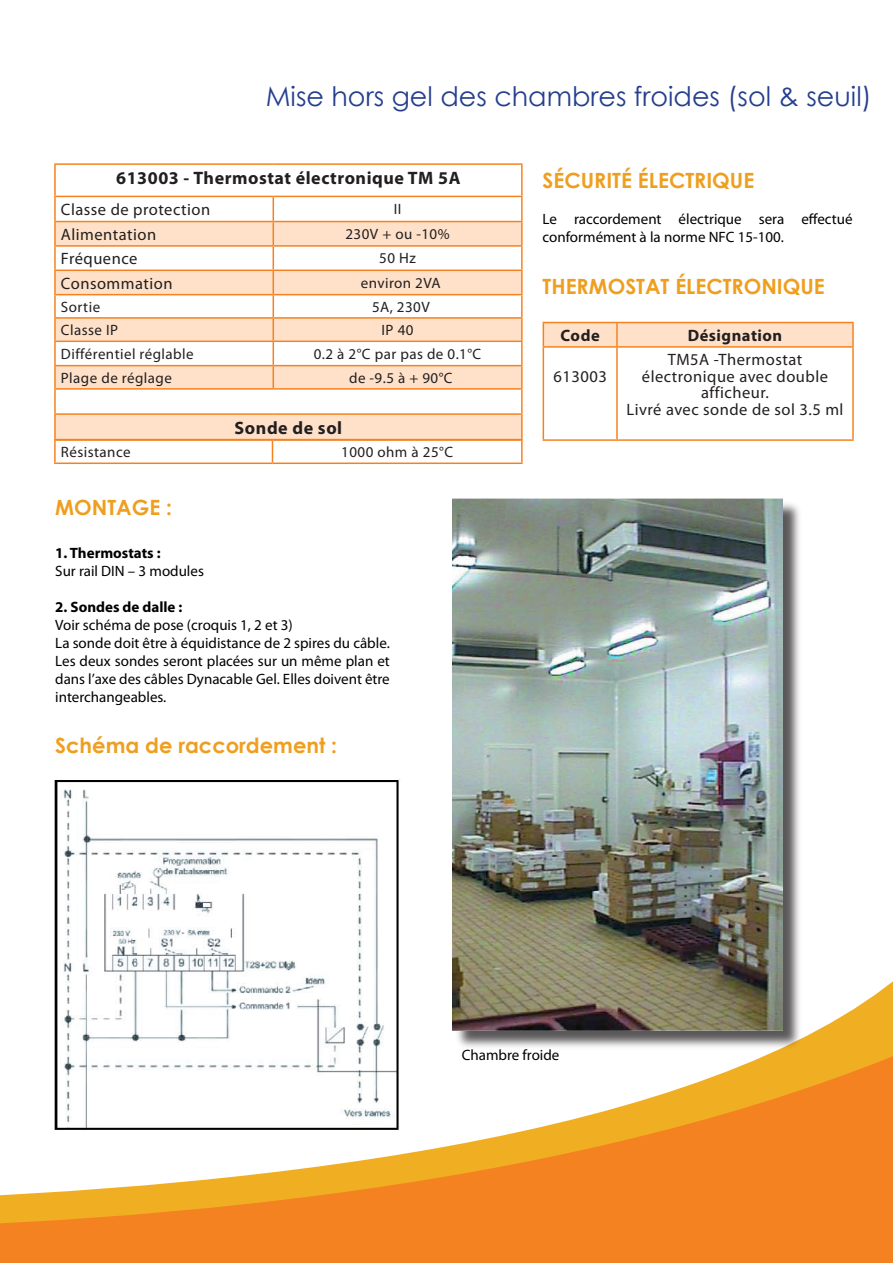
<style>
.page{position:relative;width:893px;height:1263px;background:#fff}
.page>*{position:absolute;margin:0;border:0;box-sizing:border-box;transform-origin:0 0}
.t1{font:27px "Century Gothic";color:#253f8e}
.t2{font:700 21px "Century Gothic";color:#ee9f20}
.t3{font:700 18px "Myriad Pro";letter-spacing:.03em;color:#231f20}
.t4{font:16.5px/16.5px "Myriad Pro";letter-spacing:.03em;color:#231f20;text-align:center}
.t5{font:700 16.5px "Myriad Pro";letter-spacing:.03em;color:#231f20}
.t6{font:15px/18px "Myriad Pro";color:#000}
.t7{font:15px "Myriad Pro";letter-spacing:.03em;color:#231f20}
.t8{font:700 15px "Myriad Pro";color:#000}
</style>
<div class="page">
<svg style="left:56px;top:222px;width:465px;height:217px;fill:#fee1c8"></svg>
<hr style="left:54px;top:197px;width:2px;height:24px;background:#f58220">
<hr style="left:521px;top:197px;width:2px;height:24px;background:#f58220">
<hr style="left:54px;top:221px;width:219px;height:1px;background:#f58220">
<hr style="left:54px;top:222px;width:2px;height:23px;background:#f58220">
<hr style="left:273px;top:221px;width:250px;height:1px;background:#f58220">
<hr style="left:521px;top:222px;width:2px;height:23px;background:#f58220">
<hr style="left:54px;top:245px;width:219px;height:2px;background:#f58220">
<hr style="left:54px;top:247px;width:2px;height:23px;background:#f58220">
<hr style="left:273px;top:245px;width:250px;height:2px;background:#f58220">
<hr style="left:521px;top:247px;width:2px;height:23px;background:#f58220">
<hr style="left:54px;top:270px;width:219px;height:1px;background:#f58220">
<hr style="left:54px;top:271px;width:2px;height:23px;background:#f58220">
<hr style="left:273px;top:270px;width:250px;height:1px;background:#f58220">
<hr style="left:521px;top:271px;width:2px;height:23px;background:#f58220">
<hr style="left:54px;top:294px;width:219px;height:1px;background:#f58220">
<hr style="left:54px;top:295px;width:2px;height:22px;background:#f58220">
<hr style="left:273px;top:294px;width:250px;height:1px;background:#f58220">
<hr style="left:521px;top:295px;width:2px;height:22px;background:#f58220">
<hr style="left:54px;top:317px;width:219px;height:2px;background:#f58220">
<hr style="left:54px;top:319px;width:2px;height:22px;background:#f58220">
<hr style="left:273px;top:317px;width:250px;height:2px;background:#f58220">
<hr style="left:521px;top:319px;width:2px;height:22px;background:#f58220">
<hr style="left:54px;top:341px;width:219px;height:1px;background:#f58220">
<hr style="left:54px;top:342px;width:2px;height:23px;background:#f58220">
<hr style="left:273px;top:341px;width:250px;height:1px;background:#f58220">
<hr style="left:521px;top:342px;width:2px;height:23px;background:#f58220">
<hr style="left:54px;top:365px;width:219px;height:1px;background:#f58220">
<hr style="left:54px;top:366px;width:2px;height:22px;background:#f58220">
<hr style="left:273px;top:365px;width:250px;height:1px;background:#f58220">
<svg style="left:273px;top:211px;width:1px;height:177px"></svg>
<hr style="left:521px;top:366px;width:2px;height:22px;background:#f58220">
<hr style="left:54px;top:388px;width:219px;height:2px;background:#f58220">
<hr style="left:54px;top:390px;width:2px;height:23px;background:#f58220">
<hr style="left:273px;top:388px;width:250px;height:2px;background:#f58220">
<hr style="left:521px;top:390px;width:2px;height:23px;background:#f58220">
<hr style="left:54px;top:413px;width:219px;height:2px;background:#f58220">
<hr style="left:54px;top:415px;width:2px;height:24px;background:#f58220">
<hr style="left:273px;top:413px;width:250px;height:2px;background:#f58220">
<hr style="left:521px;top:415px;width:2px;height:24px;background:#f58220">
<svg style="left:0;top:779px;width:893px;height:484px"></svg>
<hr style="left:54px;top:439px;width:218px;height:2px;background:#f58220">
<hr style="left:54px;top:441px;width:2px;height:21px;background:#f58220">
<hr style="left:272px;top:439px;width:251px;height:2px;background:#f58220">
<svg style="left:272px;top:441px;width:1px;height:21px"></svg>
<hr style="left:521px;top:441px;width:2px;height:21px;background:#f58220">
<hr style="left:54px;top:462px;width:218px;height:2px;background:#f58220">
<hr style="left:272px;top:462px;width:251px;height:2px;background:#f58220">
<div style="left:543px;top:322px;width:309px;height:24px;background:#fee1c8"></div>
<hr style="left:617px;top:322px;width:237px;height:1px;background:#f58220">
<hr style="left:616px;top:323px;width:2px;height:23px;background:#f58220">
<hr style="left:852px;top:323px;width:2px;height:23px;background:#f58220">
<hr style="left:543px;top:346px;width:74px;height:2px;background:#f58220">
<hr style="left:543px;top:348px;width:1px;height:91px;background:#f58220">
<hr style="left:617px;top:346px;width:237px;height:2px;background:#f58220">
<hr style="left:616px;top:348px;width:2px;height:91px;background:#f58220">
<hr style="left:852px;top:348px;width:2px;height:91px;background:#f58220">
<hr style="left:543px;top:439px;width:74px;height:2px;background:#f58220">
<hr style="left:617px;top:439px;width:237px;height:2px;background:#f58220">
<svg style="left:54px;top:163px;width:469px;height:48px"></svg>
<img style="left:44px;top:779px;width:357px;height:353px">
<div style="left:454px;top:500px;width:348px;height:551px;background:#231f20;opacity:.75"></div>
<img style="left:453px;top:499px;width:329px;height:532px">
<h1 class="t1" style="left:266px;top:80px;width:607px">Mise hors gel des chambres froides (sol &amp; seuil)</h1>
<p class="t3" style="left:116px;top:166px;width:346px">613003 - Thermostat électronique TM 5A</p>
<p class="t4" style="left:61px;top:201px;width:151px">Classe de protection</p>
<p class="t7" style="left:394px;top:199px;width:9px">II</p>
<p class="t4" style="left:61px;top:226px;width:97px">Alimentation</p>
<p class="t7" style="left:345px;top:224px;width:106px">230V + ou -10%</p>
<p class="t4" style="left:61px;top:250px;width:78px">Fréquence</p>
<p class="t7" style="left:379px;top:249px;width:38px">50 Hz</p>
<p class="t4" style="left:61px;top:275px;width:113px">Consommation</p>
<p class="t7" style="left:361px;top:273px;width:81px">environ 2VA</p>
<p class="t7" style="left:61px;top:298px;width:41px">Sortie</p>
<p class="t7" style="left:372px;top:298px;width:59px">5A, 230V</p>
<p class="t7" style="left:61px;top:321px;width:59px">Classe IP</p>
<p class="t7" style="left:382px;top:321px;width:33px">IP 40</p>
<p class="t7" style="left:61px;top:344px;width:134px">Différentiel réglable</p>
<p class="t7" style="left:314px;top:344px;width:169px">0.2 à 2°C par pas de 0.1°C</p>
<p class="t7" style="left:61px;top:369px;width:112px">Plage de réglage</p>
<p class="t7" style="left:349px;top:369px;width:105px">de -9.5 à + 90°C</p>
<p class="t3" style="left:235px;top:416px;width:109px">Sonde de sol</p>
<p class="t7" style="left:61px;top:443px;width:71px">Résistance</p>
<p class="t7" style="left:341px;top:443px;width:113px">1000 ohm à 25°C</p>
<h2 class="t2" style="left:55px;top:494px;width:118px">MONTAGE :</h2>
<p class="t8" style="left:55px;top:543px;width:107px">1. Thermostats :</p>
<p class="t6" style="left:55px;top:562px;width:150px">Sur rail DIN – 3 modules</p>
<p class="t8" style="left:55px;top:597px;width:129px">2. Sondes de dalle :</p>
<p class="t6" style="left:55px;top:616px;width:336px">Voir schéma de pose (croquis 1, 2 et 3)<br>La sonde doit être à équidistance de 2 spires du câble.<br>Les deux sondes seront placées sur un même plan et dans l’axe des câbles Dynacable Gel. Elles doivent être interchangeables.</p>
<h2 class="t2" style="left:55px;top:732px;width:283px">Schéma de raccordement :</h2>
<h2 class="t2" style="left:543px;top:167px;width:213px">SÉCURITÉ ÉLECTRIQUE</h2>
<p class="t6" style="left:543px;top:209px;width:311px">Le raccordement électrique sera effectué conformément à la norme NFC 15-100.</p>
<h2 class="t2" style="left:543px;top:273px;width:284px">THERMOSTAT ÉLECTRONIQUE</h2>
<p class="t5" style="left:561px;top:325px;width:41px">Code</p>
<p class="t5" style="left:688px;top:325px;width:96px">Désignation</p>
<p class="t4" style="left:553px;top:368px;width:55px">613003</p>
<p class="t4" style="left:626px;top:351px;width:219px">TM5A -Thermostat électronique avec double afficheur.<br>Livré avec sonde de sol 3.5 ml</p>
<p class="t6" style="left:462px;top:1046px;width:99px">Chambre froide</p>
</div>
